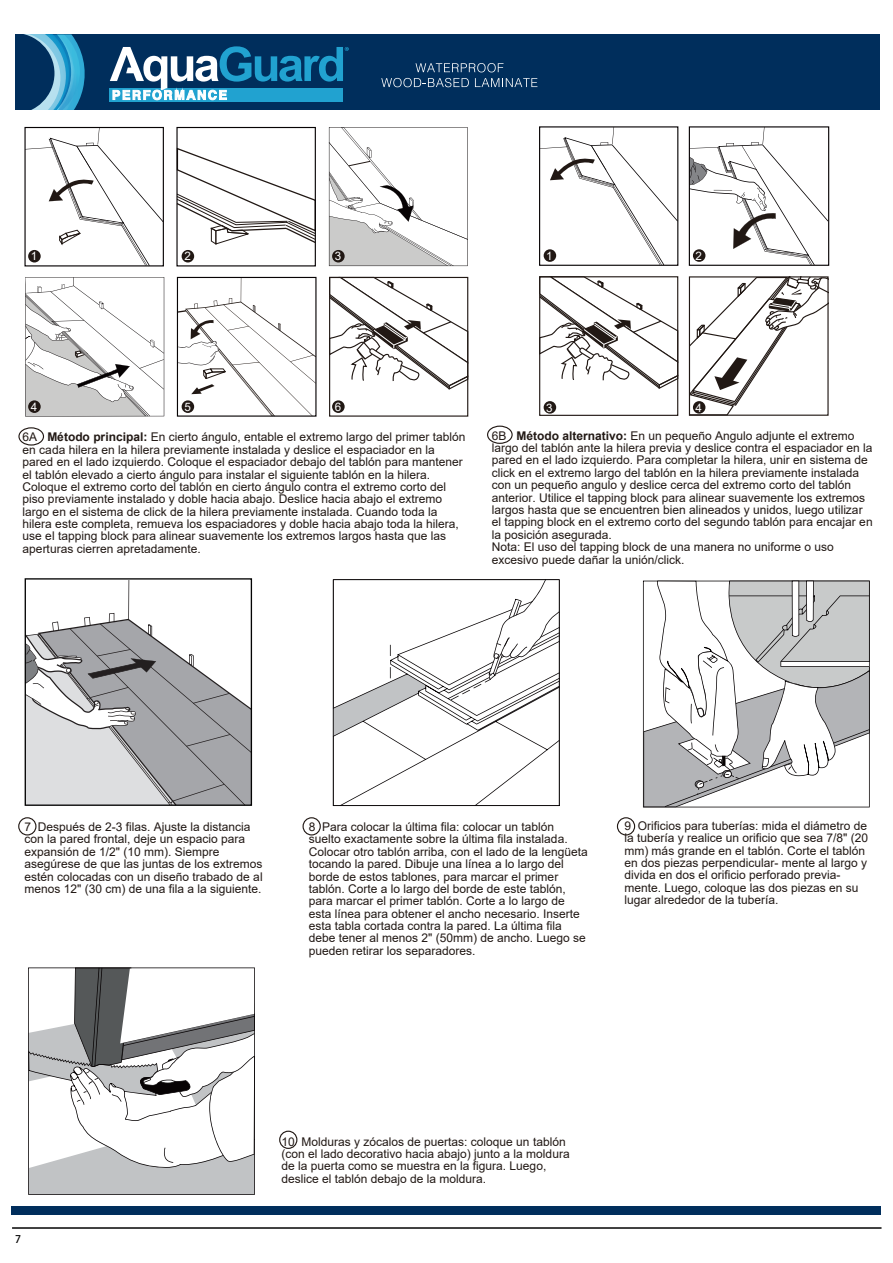
<style>
.page{position:relative;width:893px;height:1263px;background:#fff}
.page>*{position:absolute;margin:0;border:0;box-sizing:border-box;transform-origin:0 0}
.t1{font:12px/12.5px "Arial";color:#211814}
.t2{font:11.7px "Arial";color:#fff}
.t3{font:10.5px "Helvetica G Bpc EUC H";color:#030303}
.s1{font-weight:700}
</style>
<div class="page">
<hr style="left:12px;top:1227px;width:869px;height:2px;background:#030303">
<div style="left:11px;top:1206px;width:870px;height:9px;background:#002e5c"></div>
<div style="left:15px;top:34px;width:864px;height:76px;background:#002e5c"></div>
<svg style="left:24px;top:34px;width:61px;height:76px"></svg>
<div style="left:110px;top:88px;width:233px;height:13px;background:#21a2d0"></div>
<svg style="left:110px;top:46px;width:239px;height:54px"></svg>
<svg style="left:416px;top:63px;width:87px;height:9px"></svg>
<svg style="left:381px;top:78px;width:88px;height:9px"></svg>
<svg style="left:475px;top:78px;width:62px;height:9px"></svg>
<div style="left:279px;top:1131px;width:18px;height:18px;border:1px solid #211814;border-radius:50%"></div>
<div style="left:18px;top:817px;width:18px;height:18px;border:1px solid #211814;border-radius:50%"></div>
<div style="left:303px;top:817px;width:18px;height:18px;border:1px solid #211814;border-radius:50%"></div>
<div style="left:617px;top:817px;width:18px;height:18px;border:1px solid #211814;border-radius:50%"></div>
<div style="left:18px;top:427px;width:26px;height:19px;border:1px solid #211814;border-radius:50%"></div>
<div style="left:487px;top:426px;width:26px;height:18px;border:1px solid #211814;border-radius:50%"></div>
<svg style="left:28px;top:967px;width:227px;height:228px"></svg>
<svg style="left:333px;top:579px;width:227px;height:227px"></svg>
<svg style="left:451px;top:579px;width:108px;height:121px"></svg>
<svg style="left:643px;top:581px;width:227px;height:226px"></svg>
<svg style="left:329px;top:127px;width:139px;height:139px"></svg>
<svg style="left:176px;top:278px;width:139px;height:138px"></svg>
<div style="left:177px;top:277px;width:140px;height:140px;border:1px solid #070304"></div>
<svg style="left:25px;top:277px;width:139px;height:139px"></svg>
<svg style="left:26px;top:129px;width:136px;height:135px"></svg>
<div style="left:24px;top:127px;width:140px;height:139px;border:1px solid #070304"></div>
<svg style="left:178px;top:148px;width:136px;height:97px"></svg>
<div style="left:176px;top:127px;width:140px;height:139px;border:1px solid #070304"></div>
<div style="left:28px;top:250px;width:13px;height:12px;background:#211814;border-radius:50%"></div>
<div style="left:182px;top:250px;width:12px;height:12px;background:#211814;border-radius:50%"></div>
<div style="left:332px;top:250px;width:13px;height:12px;background:#211814;border-radius:50%"></div>
<div style="left:28px;top:400px;width:13px;height:13px;background:#211814;border-radius:50%"></div>
<div style="left:182px;top:400px;width:12px;height:13px;background:#211814;border-radius:50%"></div>
<div style="left:332px;top:400px;width:13px;height:13px;background:#211814;border-radius:50%"></div>
<svg style="left:329px;top:276px;width:140px;height:115px"></svg>
<svg style="left:541px;top:128px;width:135px;height:136px"></svg>
<div style="left:539px;top:126px;width:139px;height:140px;border:1px solid #070304"></div>
<svg style="left:691px;top:128px;width:136px;height:136px"></svg>
<div style="left:689px;top:126px;width:140px;height:140px;border:1px solid #070304"></div>
<div style="left:544px;top:249px;width:12px;height:13px;background:#211814;border-radius:50%"></div>
<div style="left:693px;top:249px;width:12px;height:13px;background:#211814;border-radius:50%"></div>
<div style="left:544px;top:401px;width:12px;height:13px;background:#211814;border-radius:50%"></div>
<svg style="left:539px;top:276px;width:140px;height:114px"></svg>
<svg style="left:691px;top:278px;width:136px;height:136px"></svg>
<div style="left:689px;top:276px;width:140px;height:140px;border:1px solid #211814"></div>
<hr style="left:128px;top:580px;width:1px;height:40px;background:#231f20">
<svg style="left:27px;top:613px;width:223px;height:191px"></svg>
<div style="left:25px;top:578px;width:227px;height:228px;border:1px solid #030303"></div>
<p class="t2" style="left:31px;top:248px;width:8px">1</p>
<p class="t2" style="left:184px;top:248px;width:8px">2</p>
<p class="t2" style="left:335px;top:248px;width:8px">3</p>
<p class="t2" style="left:31px;top:398px;width:8px">4</p>
<p class="t2" style="left:184px;top:398px;width:8px">5</p>
<p class="t2" style="left:335px;top:398px;width:8px">6</p>
<p class="t2" style="left:546px;top:248px;width:8px">1</p>
<p class="t2" style="left:696px;top:248px;width:8px">2</p>
<p class="t2" style="left:546px;top:399px;width:8px">3</p>
<p class="t2" style="left:696px;top:399px;width:8px">4</p>
<p class="t1" style="left:23px;top:431px;width:444px">6A <span class="s1">Método principal:</span> En cierto ángulo, entable el extremo largo del primer tablón en cada hilera en la hilera previamente instalada y deslice el espaciador en la pared en el lado izquierdo. Coloque el espaciador debajo del tablón para mantener el tablón elevado a cierto ángulo para instalar el siguiente tablón en la hilera.<br>Coloque el extremo corto del tablón en cierto ángulo contra el extremo corto del piso previamente instalado y doble hacia abajo. Deslice hacia abajo el extremo largo en el sistema de click de la hilera previamente instalada. Cuando toda la hilera este completa, remueva los espaciadores y doble hacia abajo toda la hilera, use el tapping block para alinear suavemente los extremos largos hasta que las aperturas cierren apretadamente.</p>
<p class="t1" style="left:492px;top:429px;width:382px">6B <span class="s1">Método alternativo:</span> En un pequeño Angulo adjunte el extremo largo del tablón ante la hilera previa y deslice contra el espaciador en la pared en el lado izquierdo. Para completar la hilera, unir en sistema de click en el extremo largo del tablón en la hilera previamente instalada con un pequeño angulo y deslice cerca del extremo corto del tablón anterior. Utilice el tapping block para alinear suavemente los extremos largos hasta que se encuentren bien alineados y unidos, luego utilizar el tapping block en el extremo corto del segundo tablón para encajar en la posición asegurada.<br>Nota: El uso del tapping block de una manera no uniforme o uso excesivo puede dañar la unión/click.</p>
<p class="t1" style="left:25px;top:820px;width:240px">7 Después de 2-3 filas. Ajuste la distancia con la pared frontal, deje un espacio para expansión de 1/2" (10 mm). Siempre asegúrese de que las juntas de los extremos estén colocadas con un diseño trabado de al menos 12" (30 cm) de una fila a la siguiente.</p>
<p class="t1" style="left:309px;top:820px;width:280px">8 Para colocar la última fila: colocar un tablón suelto exactamente sobre la última fila instalada.<br>Colocar otro tablón arriba, con el lado de la lengüeta tocando la pared. Dibuje una línea a lo largo del borde de estos tablones, para marcar el primer tablón. Corte a lo largo del borde de este tablón, para marcar el primer tablón. Corte a lo largo de esta línea para obtener el ancho necesario. Inserte esta tabla cortada contra la pared. La última fila debe tener al menos 2" (50mm) de ancho. Luego se pueden retirar los separadores.</p>
<p class="t1" style="left:624px;top:819px;width:245px">9 Orificios para tuberías: mida el diámetro de la tubería y realice un orificio que sea 7/8" (20 mm) más grande en el tablón. Corte el tablón en dos piezas perpendicular- mente al largo y divida en dos el orificio perforado previa&shy;mente. Luego, coloque las dos piezas en su lugar alrededor de la tubería.</p>
<p class="t3" style="left:15px;top:1233px;width:7px">7</p>
<p class="t1" style="left:282px;top:1135px;width:290px">10 Molduras y zócalos de puertas: coloque un tablón (con el lado decorativo hacia abajo) junto a la moldura de la puerta como se muestra en la figura. Luego, deslice el tablón debajo de la moldura.</p>
</div>
